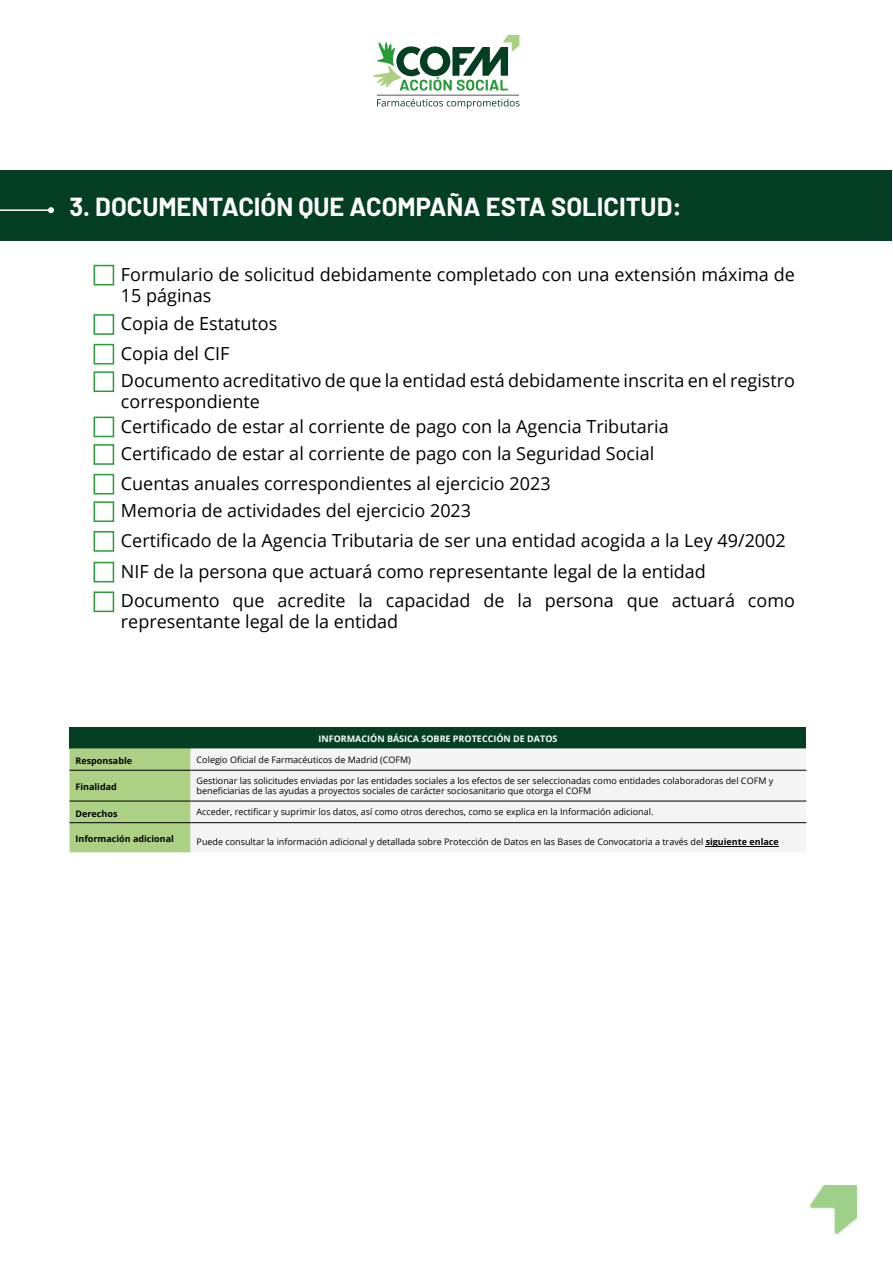
<style>
.page{position:relative;width:893px;height:1263px;background:#fff}
.page>*{position:absolute;margin:0;border:0;box-sizing:border-box;transform-origin:0 0}
.t1{font:700 25.5px "Barlow";color:#fff}
.t2{font:18px/21px "Open Sans";color:#000}
.t3{font:9px/10.8px "Open Sans";color:#000}
.t4{font:700 9px "Open Sans";color:#000}
.t5{font:700 9px "Open Sans";color:#fff}
.s1{font-weight:700}
</style>
<div class="page">
<div style="left:1px;top:171px;width:891px;height:70px;background:#043e23"></div>
<hr style="left:0;top:209px;width:51px;height:2px;background:#fff">
<svg style="left:48px;top:207px;width:6px;height:6px"></svg>
<hr style="left:377px;top:95px;width:142px;height:1px;background:#575756">
<svg style="left:373px;top:35px;width:146px;height:56px"></svg>
<svg style="left:377px;top:99px;width:143px;height:10px"></svg>
<div style="left:94px;top:265px;width:20px;height:20px;border:2px solid #289c38"></div>
<div style="left:94px;top:344px;width:20px;height:20px;border:2px solid #289c38"></div>
<div style="left:94px;top:417px;width:20px;height:20px;border:2px solid #289c38"></div>
<div style="left:94px;top:474px;width:20px;height:20px;border:2px solid #289c38"></div>
<div style="left:94px;top:531px;width:20px;height:21px;border:2px solid #289c38"></div>
<div style="left:94px;top:562px;width:20px;height:20px;border:2px solid #289c38"></div>
<div style="left:94px;top:591px;width:20px;height:21px;border:2px solid #289c38"></div>
<div style="left:94px;top:314px;width:20px;height:21px;border:2px solid #289c38"></div>
<div style="left:94px;top:371px;width:20px;height:21px;border:2px solid #289c38"></div>
<div style="left:94px;top:444px;width:20px;height:21px;border:2px solid #289c38"></div>
<div style="left:94px;top:501px;width:20px;height:21px;border:2px solid #289c38"></div>
<div style="left:70px;top:727px;width:736px;height:21px;background:#043e23"></div>
<div style="left:70px;top:748px;width:121px;height:104px;background:#acd084"></div>
<div style="left:191px;top:748px;width:615px;height:104px;background:#f4f4f4"></div>
<hr style="left:70px;top:770px;width:121px;height:1px;background:#000">
<hr style="left:191px;top:770px;width:615px;height:1px;background:#000">
<hr style="left:70px;top:801px;width:121px;height:1px;background:#000">
<hr style="left:191px;top:801px;width:615px;height:1px;background:#000">
<hr style="left:70px;top:822px;width:121px;height:1px;background:#000">
<hr style="left:191px;top:822px;width:615px;height:1px;background:#000">
<hr style="left:706px;top:846px;width:73px;height:1px;background:#000">
<img style="left:810px;top:1186px;width:47px;height:48px">
<h1 class="t1" style="left:70px;top:188px;width:614px">3. DOCUMENTACIÓN QUE ACOMPAÑA ESTA SOLICITUD:</h1>
<p class="t2" style="left:121px;top:263px;width:676px">Formulario de solicitud debidamente completado con una extensión máxima de<br>15 páginas</p>
<p class="t2" style="left:121px;top:313px;width:158px">Copia de Estatutos</p>
<p class="t2" style="left:121px;top:370px;width:676px">Documento acreditativo de que la entidad está debidamente inscrita en el registro correspondiente</p>
<p class="t2" style="left:121px;top:443px;width:535px">Certificado de estar al corriente de pago con la Seguridad Social</p>
<p class="t2" style="left:121px;top:500px;width:352px">Memoria de actividades del ejercicio 2023</p>
<p class="t2" style="left:121px;top:342px;width:110px">Copia del CIF</p>
<p class="t2" style="left:121px;top:415px;width:549px">Certificado de estar al corriente de pago con la Agencia Tributaria</p>
<p class="t2" style="left:121px;top:472px;width:431px">Cuentas anuales correspondientes al ejercicio 2023</p>
<p class="t2" style="left:121px;top:525px;width:676px;line-height:30.2px">Certificado de la Agencia Tributaria de ser una entidad acogida a la Ley 49/2002<br>NIF de la persona que actuará como representante legal de la entidad<br>Documento que acredite la capacidad de la persona que actuará como</p>
<p class="t2" style="left:121px;top:611px;width:279px">representante legal de la entidad</p>
<p class="t5" style="left:318px;top:733px;width:241px">INFORMACIÓN BÁSICA SOBRE PROTECCIÓN DE DATOS</p>
<p class="t4" style="left:76px;top:754px;width:58px">Responsable</p>
<p class="t3" style="left:197px;top:754px;width:216px">Colegio Oficial de Farmacéuticos de Madrid (COFM)</p>
<p class="t4" style="left:76px;top:781px;width:43px">Finalidad</p>
<p class="t3" style="left:197px;top:775px;width:578px">Gestionar las solicitudes enviadas por las entidades sociales a los efectos de ser seleccionadas como entidades colaboradoras del COFM y beneficiarias de las ayudas a proyectos sociales de carácter sociosanitario que otorga el COFM</p>
<p class="t4" style="left:76px;top:807px;width:43px">Derechos</p>
<p class="t3" style="left:197px;top:806px;width:458px">Acceder, rectificar y suprimir los datos, así como otros derechos, como se explica en la Información adicional.</p>
<p class="t4" style="left:76px;top:833px;width:100px">Información adicional</p>
<p class="t3" style="left:197px;top:836px;width:584px">Puede consultar la información adicional y detallada sobre Protección de Datos en las Bases de Convocatoria a través del <span class="s1">siguiente enlace</span></p>
</div>
